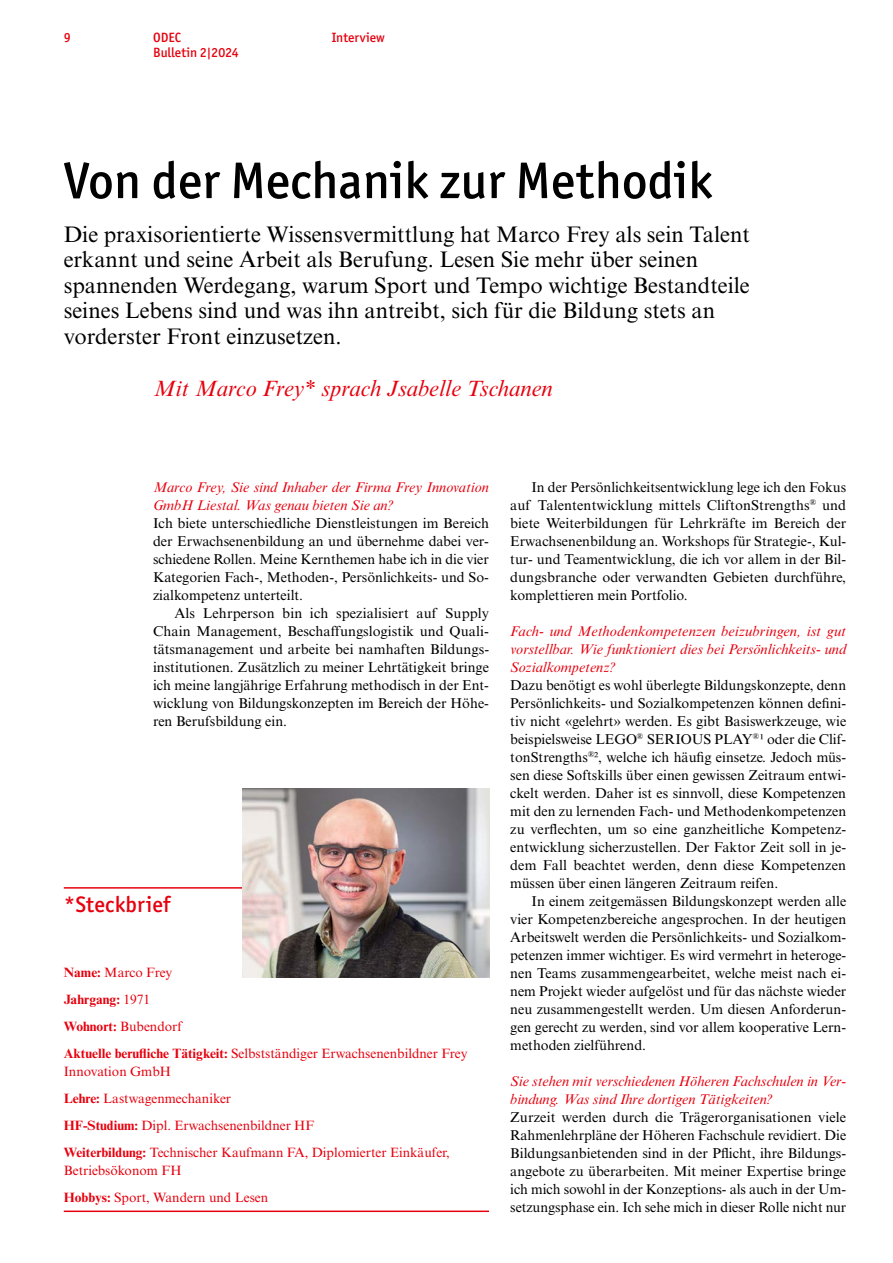
<style>
.page{position:relative;width:893px;height:1263px;background:#fff}
.page>*{position:absolute;margin:0;border:0;box-sizing:border-box;transform-origin:0 0}
.t1{font:500 51.75px "Officina Sans ITC Std";color:#000}
.t2{font:22.5px/25.5px "Times New Roman MT Std";color:#000}
.t3{font:italic 22.5px "Times New Roman MT Std";color:#e7000e}
.t4{font:500 22.5px "Officina Sans ITC Std";letter-spacing:.01em;color:#e7000e}
.t5{font:14.25px/18px "Times New Roman MT Std";color:#000;text-align:justify}
.t6{font:italic 14.25px/18px "Times New Roman MT Std";color:#e7000e}
.t7{font:13.5px/27px "Times New Roman MT Std";color:#e7000e}
.t8{font:500 13.5px/15px "Officina Sans ITC Std";color:#e7000e}
.s1{font-weight:700}
</style>
<div class="page">
<hr style="left:64px;top:887px;width:425px;height:2px;background:#e7000e">
<hr style="left:64px;top:1210px;width:425px;height:2px;background:#e7000e">
<img style="left:242px;top:789px;width:247px;height:188px">
<p class="t8" style="left:64px;top:30px;width:8px">9</p>
<p class="t8" style="left:153px;top:30px;width:87px">ODEC<br>Bulletin 2|2024</p>
<p class="t8" style="left:332px;top:30px;width:55px">Interview</p>
<h1 class="t1" style="left:64px;top:150px;width:650px">Von der Mechanik zur Methodik</h1>
<p class="t2" style="left:64px;top:221px;width:688px">Die praxisorientierte Wissensvermittlung hat Marco Frey als sein Talent erkannt und seine Arbeit als Berufung. Lesen Sie mehr über seinen spannenden Werdegang, warum Sport und Tempo wichtige Bestandteile seines Lebens sind und was ihn antreibt, sich für die Bildung stets an vorderster Front einzusetzen.</p>
<h2 class="t3" style="left:153px;top:376px;width:401px">Mit Marco Frey* sprach Jsabelle Tschanen</h2>
<p class="t6" style="left:153px;top:478px;width:337px">Marco Frey, Sie sind Inhaber der Firma Frey Innovation<br>GmbH Liestal. Was genau bieten Sie an?</p>
<p class="t5" style="left:153px;top:514px;width:337px">Ich biete unterschiedliche Dienstleistungen im Bereich der Erwachsenenbildung an und übernehme dabei ver&shy;schiedene Rollen. Meine Kernthemen habe ich in die vier Kategorien Fach-, Methoden-, Persönlichkeits- und So&shy;zialkompetenz unterteilt.</p>
<p class="t5" style="left:153px;top:604px;width:337px;text-indent:21px">Als Lehrperson bin ich spezialisiert auf Supply Chain Management, Beschaffungslogistik und Quali&shy;tätsmanagement und arbeite bei namhaften Bildungs&shy;institutionen. Zusätzlich zu meiner Lehrtätigkeit bringe ich meine langjährige Erfahrung methodisch in der Ent&shy;wicklung von Bildungskonzepten im Bereich der Höhe&shy;ren Berufsbildung ein.</p>
<h2 class="t4" style="left:64px;top:891px;width:108px">*Steckbrief</h2>
<p class="t7" style="left:64px;top:959px;width:405px"><span class="s1">Name:</span> Marco Frey<br><span class="s1">Jahrgang:</span> 1971<br><span class="s1">Wohnort:</span> Bubendorf<br><span class="s1">Aktuelle berufliche Tätigkeit:</span> Selbstständiger Erwachsenenbildner Frey</p>
<p class="t7" style="left:64px;top:1058px;width:388px">Innovation GmbH<br><span class="s1">Lehre:</span> Lastwagenmechaniker<br><span class="s1">HF-Studium:</span> Dipl. Erwachsenenbildner HF<br><span class="s1">Weiterbildung:</span> Technischer Kaufmann FA, Diplomierter Einkäufer,</p>
<p class="t7" style="left:64px;top:1157px;width:206px">Betriebsökonom FH<br><span class="s1">Hobbys:</span> Sport, Wandern und Lesen</p>
<p class="t5" style="left:510px;top:478px;width:338px;text-indent:21px">In der Persönlichkeitsentwicklung lege ich den Fokus auf Talententwicklung mittels CliftonStrengths<sup>®</sup> und biete Weiterbildungen für Lehrkräfte im Bereich der Erwachsenenbildung an. Workshops für Strategie-, Kul&shy;tur- und Teamentwicklung, die ich vor allem in der Bil&shy;dungsbranche oder verwandten Gebieten durchführe, komplettieren mein Portfolio.</p>
<p class="t6" style="left:510px;top:622px;width:337px;text-align:justify">Fach- und Methodenkompetenzen beizubringen, ist gut vorstellbar. Wie funktioniert dies bei Persönlichkeits- und Sozialkompetenz?</p>
<p class="t5" style="left:510px;top:676px;width:338px">Dazu benötigt es wohl überlegte Bildungskonzepte, denn Persönlichkeits- und Sozialkompetenzen können defini&shy;tiv nicht «gelehrt» werden. Es gibt Basiswerkzeuge, wie beispielsweise LEGO<sup>®</sup> SERIOUS PLAY<sup>®</sup>¹ oder die Clif&shy;tonStrengths<sup>®</sup>², welche ich häufig einsetze. Jedoch müs&shy;sen diese Softskills über einen gewissen Zeitraum entwi&shy;ckelt werden. Daher ist es sinnvoll, diese Kompetenzen mit den zu lernenden Fach- und Methodenkompetenzen zu verflechten, um so eine ganzheitliche Kompetenz&shy;entwicklung sicherzustellen. Der Faktor Zeit soll in je&shy;dem Fall beachtet werden, denn diese Kompetenzen müssen über einen längeren Zeitraum reifen.</p>
<p class="t5" style="left:510px;top:892px;width:338px;text-indent:21px">In einem zeitgemässen Bildungskonzept werden alle vier Kompetenzbereiche angesprochen. In der heutigen Arbeitswelt werden die Persönlichkeits- und Sozialkom&shy;petenzen immer wichtiger. Es wird vermehrt in heteroge&shy;nen Teams zusammengearbeitet, welche meist nach ei&shy;nem Projekt wieder aufgelöst und für das nächste wieder neu zusammengestellt werden. Um diesen Anforderun&shy;gen gerecht zu werden, sind vor allem kooperative Lern&shy;methoden zielführend.</p>
<p class="t6" style="left:510px;top:1072px;width:337px">Sie stehen mit verschiedenen Höheren Fachschulen in Ver&shy;bindung. Was sind Ihre dortigen Tätigkeiten?</p>
<p class="t5" style="left:510px;top:1108px;width:337px">Zurzeit werden durch die Trägerorganisationen viele Rahmenlehrpläne der Höheren Fachschule revidiert. Die Bildungsanbietenden sind in der Pflicht, ihre Bildungs&shy;angebote zu überarbeiten. Mit meiner Expertise bringe ich mich sowohl in der Konzeptions- als auch in der Um&shy;setzungsphase ein. Ich sehe mich in dieser Rolle nicht nur</p>
</div>
